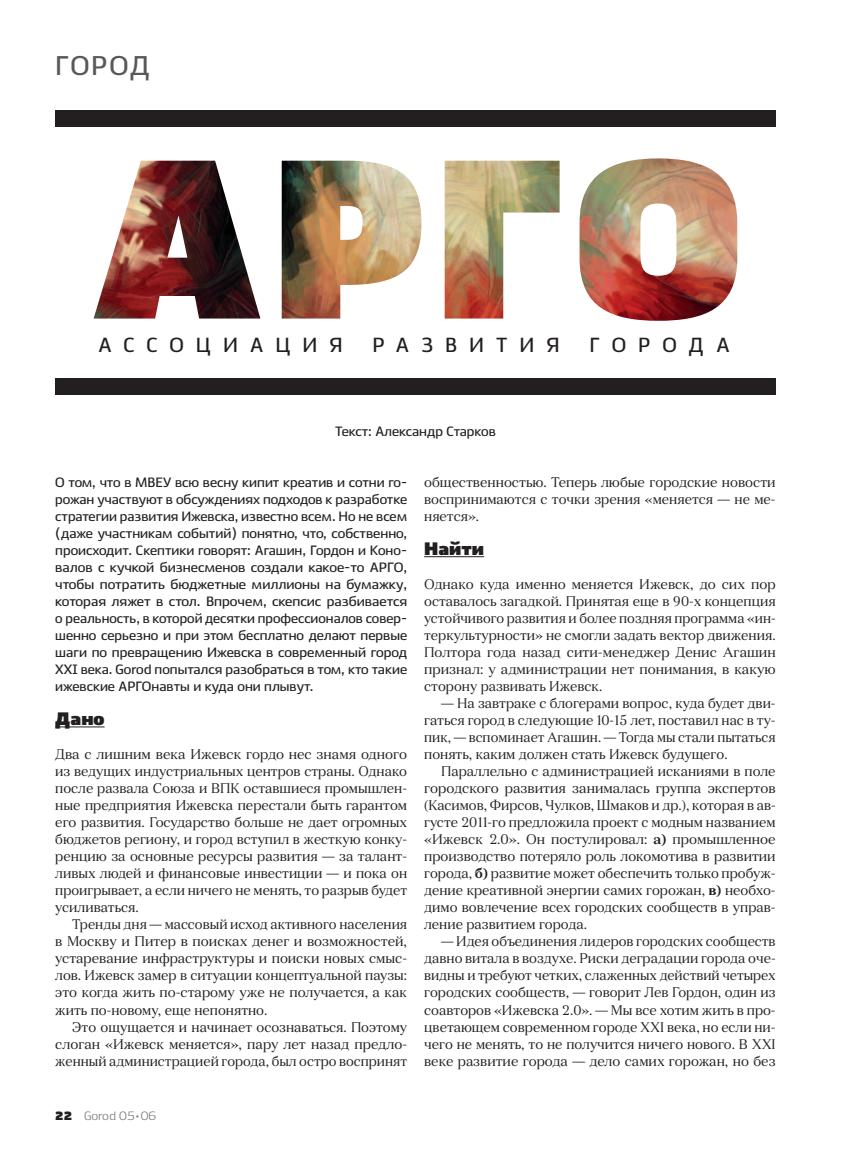
<style>
.page{position:relative;width:859px;height:1166px;background:#fff}
.page>*{position:absolute;margin:0;border:0;box-sizing:border-box;transform-origin:0 0}
.t1{font:700 27px "Ekibastuz";letter-spacing:.06em;color:#57585a}
.t2{font:700 20.4px "Ekibastuz";letter-spacing:.585em;color:#231f20}
.Body_Text{font:900 18px "Ekibastuz";color:#231f20}
.Body_Text-2{font:13.5px/17px "Esq Guardy";color:#231f20;text-align:justify}
.Body_Text-3{font:700 13.5px/17px "Ekibastuz";color:#231f20;text-align:justify}
.t3{font:12px "Ekibastuz";color:#6c6d70}
.t4{font:900 12px "Ekibastuz";color:#231f20}
.s1{font-weight:700}
</style>
<div class="page">
<hr style="left:55px;top:726px;width:50px;height:1px;background:#231f20">
<hr style="left:424px;top:556px;width:60px;height:1px;background:#231f20">
<img style="left:94px;top:158px;width:643px;height:163px">
<div style="left:55px;top:110px;width:721px;height:17px;background:#231f20"></div>
<div style="left:55px;top:378px;width:721px;height:16px;background:#231f20"></div>
<p class="t1" style="left:55px;top:50px;width:96px">ГОРОД</p>
<p class="t2" style="left:98px;top:332px;width:246px">АССОЦИАЦИЯ</p>
<p class="t2" style="left:373px;top:332px;width:189px">РАЗВИТИЯ</p>
<p class="t2" style="left:590px;top:332px;width:142px">ГОРОДА</p>
<p class="Body_Text-3" style="left:335px;top:422px;width:162px">Текст: Александр Старков</p>
<p class="Body_Text-3" style="left:55px;top:473px;width:353px">О том, что в МВЕУ всю весну кипит креатив и сотни го&shy;рожан участвуют в обсуждениях подходов к разработке стратегии развития Ижевска, известно всем. Но не всем (даже участникам событий) понятно, что, собственно, происходит. Скептики говорят: Агашин, Гордон и Коно&shy;валов с кучкой бизнесменов создали какое-то АРГО, чтобы потратить бюджетные миллионы на бумажку, которая ляжет в стол. Впрочем, скепсис разбивается о реальность, в которой десятки профессионалов совер&shy;шенно серьезно и при этом бесплатно делают первые шаги по превращению Ижевска в современный город XXI века. Gorod попытался разобраться в том, кто такие ижевские АРГОнавты и куда они плывут.</p>
<p class="Body_Text" style="left:55px;top:707px;width:51px">Дано</p>
<p class="Body_Text-2" style="left:55px;top:745px;width:353px">Два с лишним века Ижевск гордо нес знамя одного из ведущих индустриальных центров страны. Однако после развала Союза и ВПК оставшиеся промышлен&shy;ные предприятия Ижевска перестали быть гарантом его развития. Государство больше не дает огромных бюджетов региону, и город вступил в жесткую конку&shy;ренцию за основные ресурсы развития — за талант&shy;ливых людей и финансовые инвестиции — и пока он проигрывает, а если ничего не менять, то разрыв будет усиливаться.</p>
<p class="Body_Text-2" style="left:55px;top:915px;width:353px;text-indent:17px">Тренды дня — массовый исход активного населения в Москву и Питер в поисках денег и возможностей, устаревание инфраструктуры и поиски новых смыс&shy;лов. Ижевск замер в ситуации концептуальной паузы: это когда жить по-старому уже не получается, а как жить по-новому, еще непонятно.</p>
<p class="Body_Text-2" style="left:55px;top:1017px;width:353px;text-indent:17px">Это ощущается и начинает осознаваться. Поэтому слоган «Ижевск меняется», пару лет назад предло&shy;женный администрацией города, был остро воспринят</p>
<p class="t4" style="left:55px;top:1107px;width:18px">22</p>
<p class="t3" style="left:84px;top:1108px;width:74px">Gorod 05•06</p>
<p class="Body_Text-2" style="left:424px;top:473px;width:353px">общественностью. Теперь любые городские новости воспринимаются с точки зрения «меняется — не ме&shy;няется».</p>
<p class="Body_Text" style="left:424px;top:537px;width:61px">Найти</p>
<p class="Body_Text-2" style="left:424px;top:575px;width:353px">Однако куда именно меняется Ижевск, до сих пор оставалось загадкой. Принятая еще в 90-х концепция устойчивого развития и более поздняя программа «ин&shy;теркультурности» не смогли задать вектор движения.<br>Полтора года назад сити-менеджер Денис Агашин признал: у администрации нет понимания, в какую сторону развивать Ижевск.</p>
<p class="Body_Text-2" style="left:424px;top:694px;width:353px;text-indent:17px">— На завтраке с блогерами вопрос, куда будет дви&shy;гаться город в следующие 10-15 лет, поставил нас в ту&shy;пик, — вспоминает Агашин. — Тогда мы стали пытаться понять, каким должен стать Ижевск будущего.</p>
<p class="Body_Text-2" style="left:424px;top:762px;width:353px;text-indent:17px">Параллельно с администрацией исканиями в поле городского развития занималась группа экспертов (Касимов, Фирсов, Чулков, Шмаков и др.), которая в ав&shy;густе 2011-го предложила проект с модным названием «Ижевск 2.0». Он постулировал: <span class="s1">а)</span> промышленное производство потеряло роль локомотива в развитии города, <span class="s1">б)</span> развитие может обеспечить только пробуж&shy;дение креативной энергии самих горожан, <span class="s1">в)</span> необхо&shy;димо вовлечение всех городских сообществ в управ&shy;ление развитием города.</p>
<p class="Body_Text-2" style="left:424px;top:932px;width:353px;text-indent:17px">— Идея объединения лидеров городских сообществ давно витала в воздухе. Риски деградации города оче&shy;видны и требуют четких, слаженных действий четырех городских сообществ, — говорит Лев Гордон, один из соавторов «Ижевска 2.0». — Мы все хотим жить в про&shy;цветающем современном городе XXI века, но если ни&shy;чего не менять, то не получится ничего нового. В XXI веке развитие города — дело самих горожан, но без</p>
</div>
